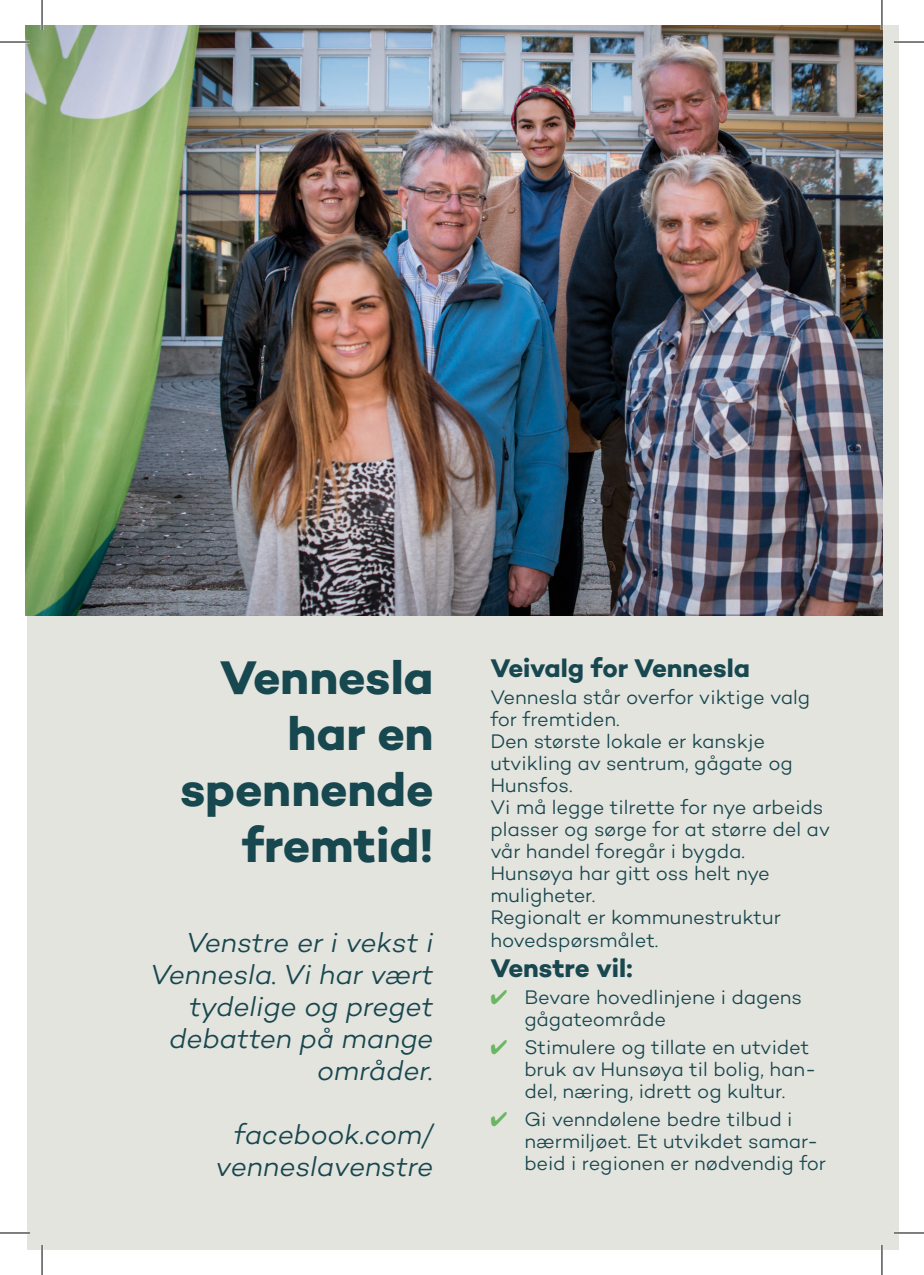
<style>
.page{position:relative;width:924px;height:1275px;background:#fff}
.page>*{position:absolute;margin:0;border:0;box-sizing:border-box;transform-origin:0 0}
.t1{font:700 48px/56px "Campton";letter-spacing:-.005em;color:#17474f;text-align:right}
.t2{font:italic 300 28px/32px "Campton";letter-spacing:-.01em;color:#17474f;text-align:right}
.t3{font:700 26px "Campton";letter-spacing:-.005em;color:#17474f}
.t4{font:300 20px/22px "Campton";letter-spacing:-.005em;color:#17474f}
.s1{color:#6bb662}
</style>
<div class="page">
<div style="left:27px;top:25px;width:871px;height:1225px;background:#e4e4de"></div>
<img style="left:25px;top:25px;width:857px;height:591px">
<hr style="left:0;top:41px;width:30px;height:2px;background:#fff">
<hr style="left:893px;top:41px;width:30px;height:2px;background:#fff">
<hr style="left:0;top:1231px;width:30px;height:3px;background:#fff">
<hr style="left:893px;top:1231px;width:30px;height:3px;background:#fff">
<hr style="left:41px;top:0;width:2px;height:30px;background:#fff">
<hr style="left:41px;top:1245px;width:2px;height:30px;background:#fff">
<hr style="left:880px;top:0;width:2px;height:30px;background:#fff">
<hr style="left:880px;top:1245px;width:2px;height:30px;background:#fff">
<hr style="left:0;top:42px;width:30px;height:1px;background:#000">
<hr style="left:893px;top:42px;width:30px;height:1px;background:#000">
<hr style="left:0;top:1232px;width:30px;height:1px;background:#000">
<hr style="left:893px;top:1232px;width:30px;height:1px;background:#000">
<hr style="left:42px;top:0;width:1px;height:30px;background:#000">
<hr style="left:42px;top:1245px;width:1px;height:30px;background:#000">
<hr style="left:881px;top:0;width:1px;height:30px;background:#000">
<hr style="left:881px;top:1245px;width:1px;height:30px;background:#000">
<h1 class="t1" style="left:180px;top:649px;width:254px">Vennesla har en spennende fremtid!</h1>
<h2 class="t2" style="left:150px;top:926px;width:285px">Venstre er i vekst i<br>Vennesla. Vi har vært tydelige og preget debatten på mange områder.</h2>
<h2 class="t2" style="left:215px;top:1118px;width:219px">facebook.com/ venneslavenstre</h2>
<h3 class="t3" style="left:490px;top:651px;width:261px">Veivalg for Vennesla</h3>
<p class="t4" style="left:490px;top:686px;width:341px">Vennesla står overfor viktige valg for fremtiden.<br>Den største lokale er kanskje utvikling av sentrum, gågate og<br>Hunsfos.<br>Vi må legge tilrette for nye arbeids plasser og sørge for at større del av vår handel foregår i bygda.<br>Hunsøya har gitt oss helt nye muligheter.<br>Regionalt er kommunestruktur hovedspørsmålet.</p>
<h3 class="t3" style="left:490px;top:951px;width:143px">Venstre vil:</h3>
<p class="t4" style="left:524px;top:986px;width:279px;text-indent:-34px"><span class="s1">✔</span> Bevare hovedlinjene i dagens gågateområde</p>
<p class="t4" style="left:524px;top:1035px;width:293px;text-indent:-34px"><span class="s1">✔</span> Stimulere og tillate en utvidet bruk av Hunsøya til bolig, han&shy;del, næring, idrett og kultur.</p>
<p class="t4" style="left:524px;top:1107px;width:303px;text-indent:-34px"><span class="s1">✔</span> Gi venndølene bedre tilbud i nærmiljøet. Et utvikdet samar&shy;beid i regionen er nødvendig for</p>
</div>
